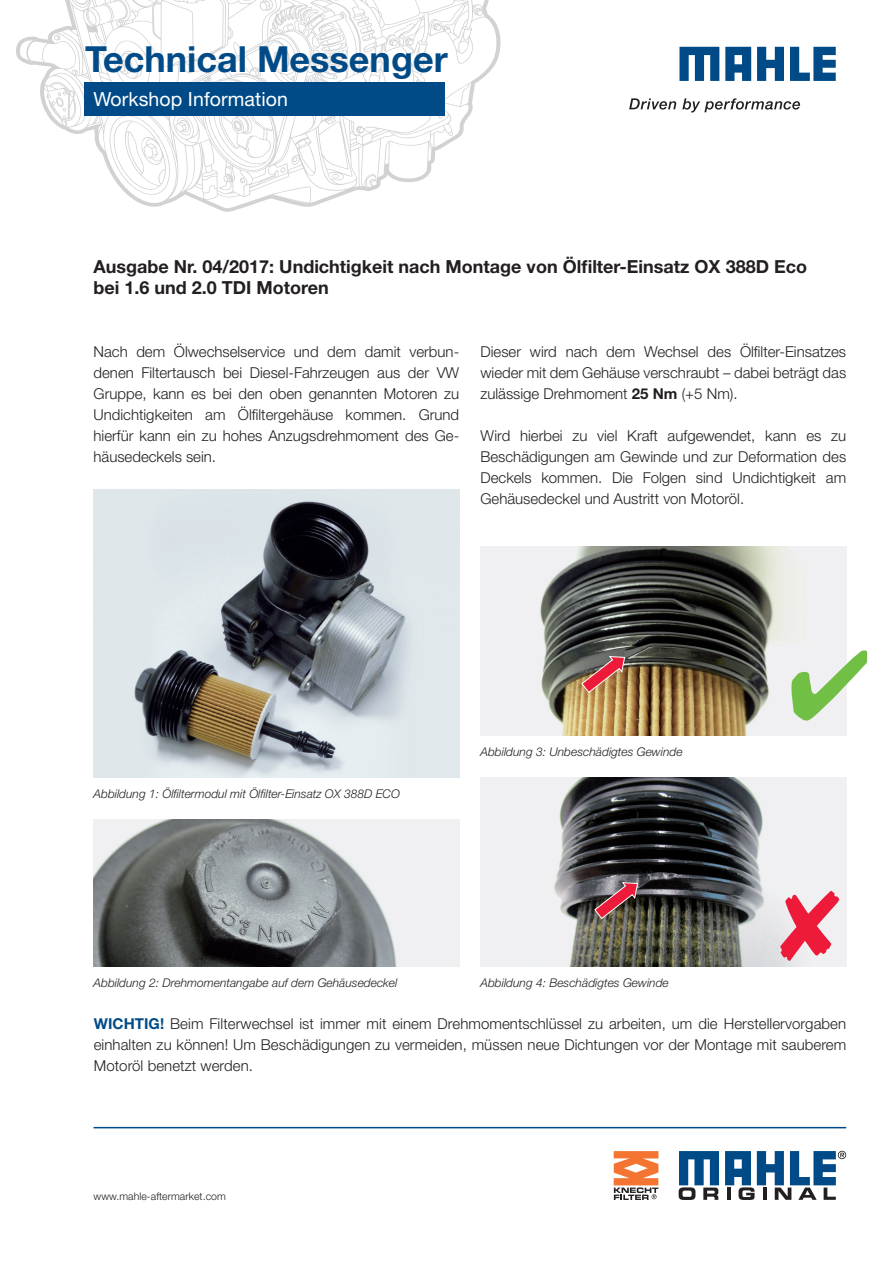
<style>
.page{position:relative;width:893px;height:1263px;background:#fff}
.page>*{position:absolute;margin:0;border:0;box-sizing:border-box;transform-origin:0 0}
.t1{font:700 36px "Helvetica Neue LT Pro";color:#004b87}
.t2{font:19.5px "Helvetica Neue LT Pro";letter-spacing:.005em;color:#fff}
.t3{font:700 18px/21px "Helvetica Neue LT Pro";color:#231f20}
.t4{font:300 15px/21px "Helvetica Neue LT Pro";color:#231f20;text-align:justify}
.t5{font:italic 300 12px "Helvetica Neue LT Pro";color:#231f20}
.t6{font:300 10.5px "Helvetica Neue LT Pro";letter-spacing:.005em;color:#231f20}
.s1{font-weight:700}
.s2{font-weight:700;color:#004b87}
</style>
<div class="page">
<svg style="left:16px;top:0;width:485px;height:212px"></svg>
<div style="left:84px;top:82px;width:361px;height:34px;background:#004b87"></div>
<svg style="left:629px;top:98px;width:171px;height:15px"></svg>
<svg style="left:679px;top:47px;width:157px;height:34px"></svg>
<svg style="left:679px;top:1151px;width:40px;height:49px"></svg>
<svg style="left:725px;top:1151px;width:121px;height:49px"></svg>
<hr style="left:94px;top:1127px;width:752px;height:1px;background:#004b87">
<img style="left:94px;top:490px;width:365px;height:287px">
<img style="left:480px;top:546px;width:366px;height:189px">
<img style="left:480px;top:777px;width:366px;height:189px">
<img style="left:94px;top:819px;width:365px;height:147px">
<svg style="left:614px;top:1151px;width:44px;height:49px"></svg>
<svg style="left:581px;top:655px;width:45px;height:39px;background:#af695b"></svg>
<svg style="left:593px;top:881px;width:46px;height:39px;background:#8c5459"></svg>
<svg style="left:780px;top:891px;width:59px;height:70px"></svg>
<div style="left:791px;top:650px;width:56px;height:70px;background:#f0f0f2"></div>
<h1 class="t1" style="left:85px;top:37px;width:364px">Technical Messenger</h1>
<h2 class="t2" style="left:94px;top:87px;width:196px">Workshop Information</h2>
<p class="t3" style="left:94px;top:256px;width:715px">Ausgabe Nr. 04/2017: Undichtigkeit nach Montage von Ölfilter-Einsatz OX 388D Eco bei 1.6 und 2.0 TDI Motoren</p>
<p class="t4" style="left:94px;top:341px;width:367px;text-align:left">Nach dem Ölwechselservice und dem damit verbun&shy;denen Filtertausch bei Diesel-Fahrzeugen aus der VW Gruppe, kann es bei den oben genannten Motoren zu Undichtigkeiten am Ölfiltergehäuse kommen. Grund hierfür kann ein zu hohes Anzugsdrehmoment des Ge&shy;häusedeckels sein.</p>
<p class="t4" style="left:480px;top:341px;width:367px">Dieser wird nach dem Wechsel des Ölfilter-Einsatzes wieder mit dem Gehäuse verschraubt – dabei beträgt das zulässige Drehmoment <span class="s1">25 Nm</span> (+5 Nm).</p>
<p class="t4" style="left:480px;top:425px;width:367px">Wird hierbei zu viel Kraft aufgewendet, kann es zu Beschädigungen am Gewinde und zur Deformation des Deckels kommen. Die Folgen sind Undichtigkeit am Gehäusedeckel und Austritt von Motoröl.</p>
<p class="t5" style="left:94px;top:786px;width:308px">Abbildung 1: Ölfiltermodul mit Ölfilter-Einsatz OX 388D ECO</p>
<p class="t5" style="left:480px;top:744px;width:204px">Abbildung 3: Unbeschädigtes Gewinde</p>
<p class="t5" style="left:94px;top:975px;width:305px">Abbildung 2: Drehmomentangabe auf dem Gehäusedeckel</p>
<p class="t5" style="left:480px;top:975px;width:190px">Abbildung 4: Beschädigtes Gewinde</p>
<p class="t4" style="left:94px;top:1013px;width:754px"><span class="s2">WICHTIG!</span> Beim Filterwechsel ist immer mit einem Drehmomentschlüssel zu arbeiten, um die Herstellervorgaben einhalten zu können! Um Beschädigungen zu vermeiden, müssen neue Dichtungen vor der Montage mit sauberem Motoröl benetzt werden.</p>
<p class="t6" style="left:94px;top:1190px;width:134px">www.mahle-aftermarket.com</p>
</div>
